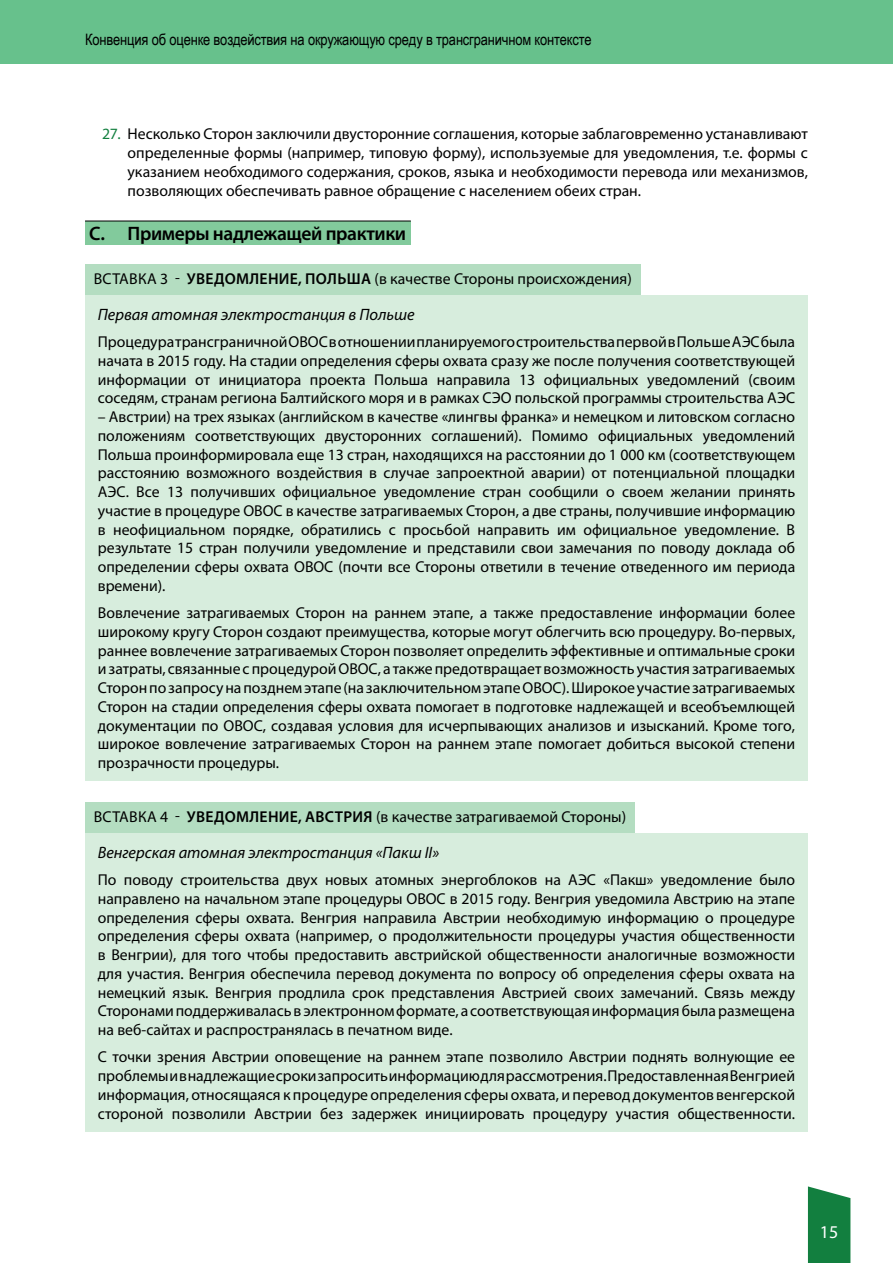
<style>
.page{position:relative;width:893px;height:1263px;background:#fff}
.page>*{position:absolute;margin:0;border:0;box-sizing:border-box;transform-origin:0 0}
.t1{font:600 19.5px "Myriad Pro";letter-spacing:-.02em;color:#000}
.t2{font:18px "Myriad Pro";color:#fff}
.t3{font:italic 16.5px "Myriad Pro";color:#000}
.t4{font:15.75px/18.8px "Myriad Pro";color:#000;text-align:justify}
.t5{font:15.75px "Arial Narrow";letter-spacing:-.01em;color:#000}
.s1{color:#127f3f}
.s2{font-weight:600}
</style>
<div class="page">
<svg style="left:808px;top:1186px;width:42px;height:77px;background:#25894e"></svg>
<div style="left:0;top:0;width:893px;height:64px;background:#67c18c"></div>
<hr style="left:0;top:0;width:1px;height:64px;background:#127f3f">
<div style="left:85px;top:221px;width:326px;height:24px;background:#82ca9c"></div>
<hr style="left:85px;top:221px;width:326px;height:1px;background:#000">
<div style="left:85px;top:264px;width:555px;height:33px;background:#b4ddc1"></div>
<div style="left:85px;top:295px;width:723px;height:38px;background:#d7eddd"></div>
<div style="left:85px;top:327px;width:723px;height:276px;background:#d7eddd"></div>
<div style="left:85px;top:598px;width:723px;height:183px;background:#d7eddd"></div>
<div style="left:85px;top:802px;width:549px;height:33px;background:#b4ddc1"></div>
<div style="left:85px;top:833px;width:723px;height:37px;background:#d7eddd"></div>
<div style="left:85px;top:865px;width:723px;height:183px;background:#d7eddd"></div>
<div style="left:85px;top:1042px;width:723px;height:89px;background:#d7eddd"></div>
<p class="t5" style="left:85px;top:28px;width:508px">Конвенция об оценке воздействия на окружающую среду в трансграничном контексте</p>
<p class="t4" style="left:128px;top:124px;width:682px;text-indent:-26px"><span class="s1">27.</span> Несколько Сторон заключили двусторонние соглашения, которые заблаговременно устанавливают определенные формы (например, типовую форму), используемые для уведомления, т.е. формы с указанием необходимого содержания, сроков, языка и необходимости перевода или механизмов, позволяющих обеспечивать равное обращение с населением обеих стран.</p>
<p class="t1" style="left:89px;top:221px;width:318px">C. Примеры надлежащей практики</p>
<p class="t4" style="left:94px;top:269px;width:540px">ВСТАВКА 3 - <span class="s2">УВЕДОМЛЕНИЕ, ПОЛЬША</span> (в качестве Стороны происхождения)</p>
<p class="t3" style="left:98px;top:304px;width:318px">Первая атомная электростанция в Польше</p>
<p class="t4" style="left:98px;top:332px;width:699px">Процедура трансграничной ОВОС в отношении планируемого строительства первой в Польше АЭС была начата в 2015 году. На стадии определения сферы охвата сразу же после получения соответствующей информации от инициатора проекта Польша направила 13 официальных уведомлений (своим соседям, странам региона Балтийского моря и в рамках СЭО польской программы строительства АЭС</p>
<p class="t4" style="left:98px;top:407px;width:699px">– Австрии) на трех языках (английском в качестве «лингвы франка» и немецком и литовском согласно положениям соответствующих двусторонних соглашений). Помимо официальных уведомлений Польша проинформировала еще 13 стран, находящихся на расстоянии до 1 000 км (соответствующем расстоянию возможного воздействия в случае запроектной аварии) от потенциальной площадки АЭС. Все 13 получивших официальное уведомление стран сообщили о своем желании принять участие в процедуре ОВОС в качестве затрагиваемых Сторон, а две страны, получившие информацию в неофициальном порядке, обратились с просьбой направить им официальное уведомление. В результате 15 стран получили уведомление и представили свои замечания по поводу доклада об определении сферы охвата ОВОС (почти все Стороны ответили в течение отведенного им периода времени).</p>
<p class="t4" style="left:98px;top:603px;width:699px">Вовлечение затрагиваемых Сторон на раннем этапе, а также предоставление информации более широкому кругу Сторон создают преимущества, которые могут облегчить всю процедуру. Во-первых, раннее вовлечение затрагиваемых Сторон позволяет определить эффективные и оптимальные сроки и затраты, связанные с процедурой ОВОС, а также предотвращает возможность участия затрагиваемых Сторон по запросу на позднем этапе (на заключительном этапе ОВОС). Широкое участие затрагиваемых Сторон на стадии определения сферы охвата помогает в подготовке надлежащей и всеобъемлющей документации по ОВОС, создавая условия для исчерпывающих анализов и изысканий. Кроме того, широкое вовлечение затрагиваемых Сторон на раннем этапе помогает добиться высокой степени прозрачности процедуры.</p>
<p class="t4" style="left:94px;top:807px;width:534px">ВСТАВКА 4 - <span class="s2">УВЕДОМЛЕНИЕ, АВСТРИЯ</span> (в качестве затрагиваемой Стороны)</p>
<p class="t3" style="left:98px;top:842px;width:343px">Венгерская атомная электростанция «Пакш II»</p>
<p class="t4" style="left:98px;top:870px;width:699px">По поводу строительства двух новых атомных энергоблоков на АЭС «Пакш» уведомление было направлено на начальном этапе процедуры ОВОС в 2015 году. Венгрия уведомила Австрию на этапе определения сферы охвата. Венгрия направила Австрии необходимую информацию о процедуре определения сферы охвата (например, о продолжительности процедуры участия общественности в Венгрии), для того чтобы предоставить австрийской общественности аналогичные возможности для участия. Венгрия обеспечила перевод документа по вопросу об определения сферы охвата на немецкий язык. Венгрия продлила срок представления Австрией своих замечаний. Связь между Сторонами поддерживалась в электронном формате, а соответствующая информация была размещена на веб-сайтах и распространялась в печатном виде.</p>
<p class="t4" style="left:98px;top:1047px;width:699px">С точки зрения Австрии оповещение на раннем этапе позволило Австрии поднять волнующие ее проблемы и в надлежащие сроки запросить информацию для рассмотрения. Предоставленная Венгрией информация, относящаяся к процедуре определения сферы охвата, и перевод документов венгерской стороной позволили Австрии без задержек инициировать процедуру участия общественности.</p>
<p class="t2" style="left:820px;top:1221px;width:20px">15</p>
</div>
